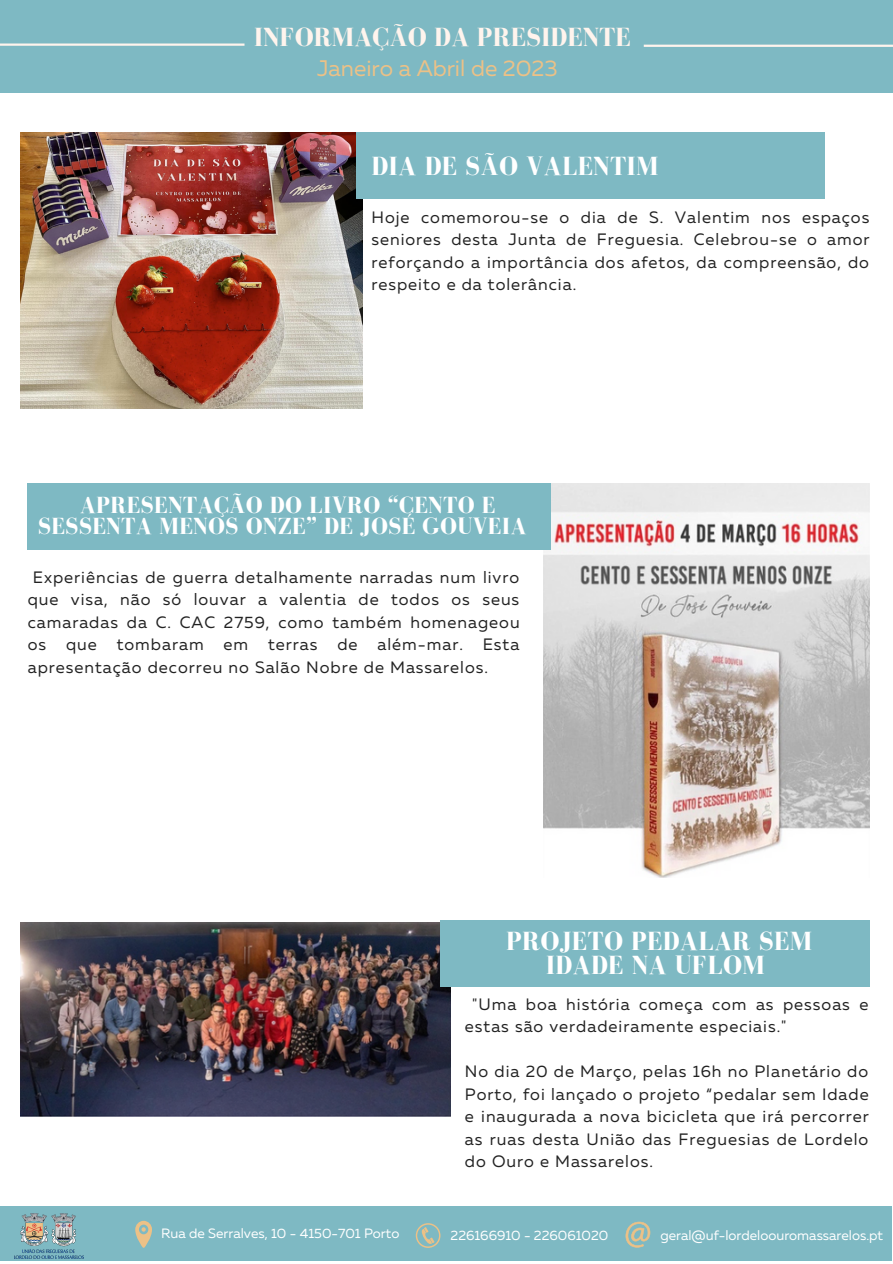
<style>
.page{position:relative;width:893px;height:1264px;background:#fff}
.page>*{position:absolute;margin:0;border:0;box-sizing:border-box;transform-origin:0 0}
.t1{font:700 27px/23.5px "Bodoni FLF";letter-spacing:.01em;color:#fff;text-align:center}
.t2{font:700 27px "Bodoni FLF";color:#fff4ed}
.t3{font:700 24px/21.3px "Bodoni FLF";letter-spacing:.01em;color:#fff;text-align:center}
.t4{font:22.5px "Muller";color:#ecc187}
.t5{font:16.5px/22.5px "Muller";letter-spacing:.06em;color:#222;text-align:justify}
.t6{font:13.5px "Muller";color:#fff}
</style>
<div class="page">
<div style="left:0;top:0;width:892px;height:92px;background:#7eb9c3"></div>
<hr style="left:0;top:43px;width:244px;height:3px;background:#fff4ed">
<hr style="left:643px;top:45px;width:249px;height:2px;background:#fff4ed">
<div style="left:0;top:1206px;width:891px;height:54px;background:#7eb9c3"></div>
<svg style="left:135px;top:1220px;width:17px;height:27px"></svg>
<svg style="left:416px;top:1223px;width:24px;height:24px"></svg>
<svg style="left:625px;top:1221px;width:25px;height:26px"></svg>
<img style="left:14px;top:1213px;width:69px;height:45px">
<img style="left:21px;top:132px;width:342px;height:277px">
<div style="left:356px;top:132px;width:468px;height:67px;background:#7eb9c3"></div>
<img style="left:543px;top:483px;width:326px;height:394px">
<div style="left:28px;top:483px;width:522px;height:66px;background:#7eb9c3"></div>
<img style="left:21px;top:922px;width:429px;height:194px">
<div style="left:440px;top:920px;width:429px;height:66px;background:#7eb9c3"></div>
<h1 class="t2" style="left:254px;top:22px;width:378px">INFORMAÇÃO DA PRESIDENTE</h1>
<h3 class="t4" style="left:317px;top:59px;width:242px">Janeiro a Abril de 2023</h3>
<h1 class="t1" style="left:371px;top:155px;width:289px">DIA DE SÃO VALENTIM</h1>
<p class="t5" style="left:371px;top:207px;width:499px">Hoje comemorou-se o dia de S. Valentim nos espaços seniores desta Junta de Freguesia. Celebrou-se o amor reforçando a importância dos afetos, da compreensão, do respeito e da tolerância.</p>
<h2 class="t3" style="left:38px;top:494px;width:490px">APRESENTAÇÃO DO LIVRO “CENTO E<br>SESSENTA MENOS ONZE” DE JOSÉ GOUVEIA</h2>
<p class="t5" style="left:28px;top:567px;width:493px;text-indent:5px">Experiências de guerra detalhamente narradas num livro que visa, não só louvar a valentia de todos os seus camaradas da C. CAC 2759, como também homenageou os que tombaram em terras de além-mar. Esta apresentação decorreu no Salão Nobre de Massarelos.</p>
<h1 class="t1" style="left:506px;top:929px;width:307px">PROJETO PEDALAR SEM<br>IDADE NA UFLOM</h1>
<p class="t5" style="left:465px;top:994px;width:405px;text-indent:7px">"Uma boa história começa com as pessoas e estas são verdadeiramente especiais."</p>
<p class="t5" style="left:465px;top:1061px;width:405px">No dia 20 de Março, pelas 16h no Planetário do Porto, foi lançado o projeto “pedalar sem Idade e inaugurada a nova bicicleta que irá percorrer as ruas desta União das Freguesias de Lordelo do Ouro e Massarelos.</p>
<p class="t6" style="left:161px;top:1227px;width:240px">Rua de Serralves, 10 - 4150-701 Porto</p>
<p class="t6" style="left:450px;top:1229px;width:159px">226166910 - 226061020</p>
<p class="t6" style="left:660px;top:1229px;width:224px">geral@uf-lordeloouromassarelos.pt</p>
</div>
